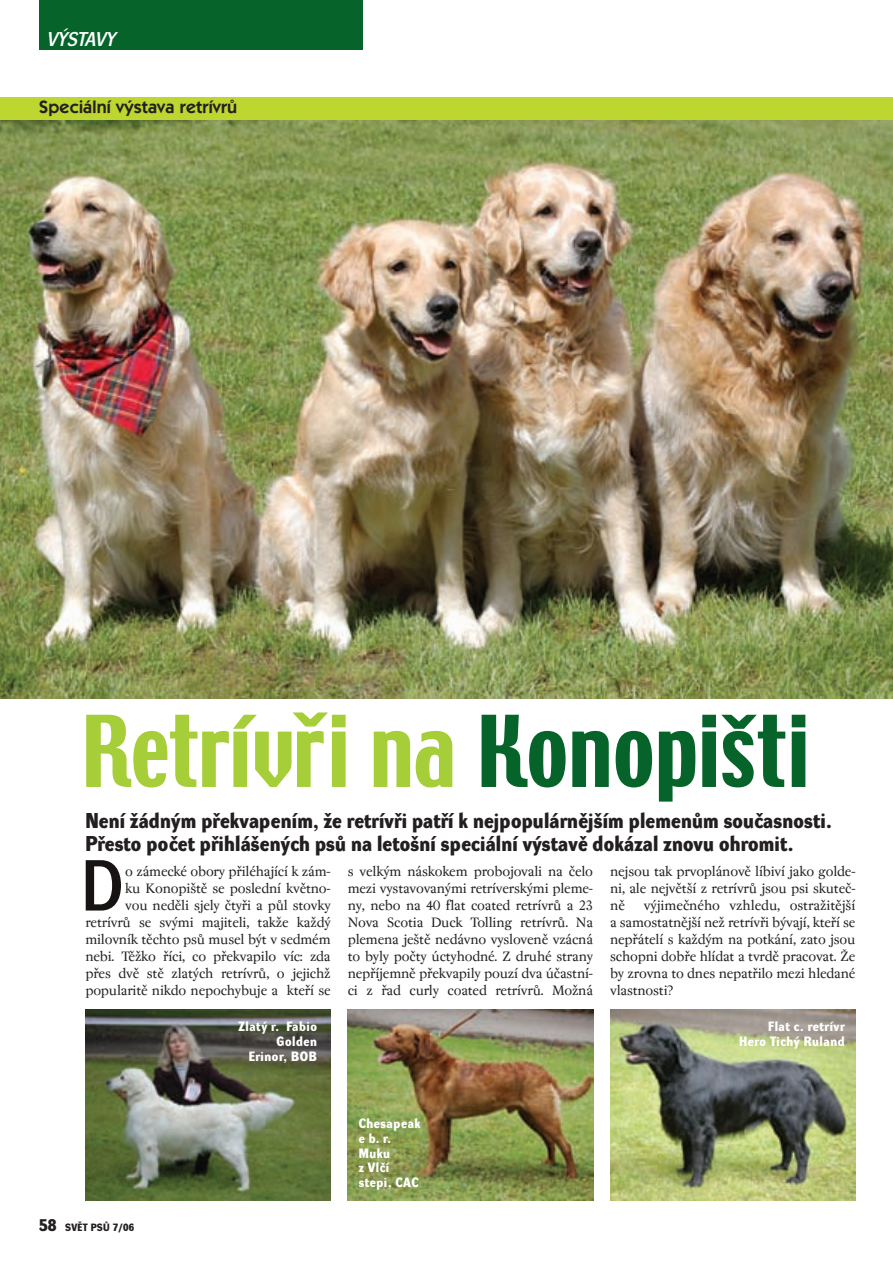
<style>
.page{position:relative;width:893px;height:1263px;background:#fff}
.page>*{position:absolute;margin:0;border:0;box-sizing:border-box;transform-origin:0 0}
.t1{font:87.6px "Techno CE";color:#a6ce39}
.t2{font:70.5px "Dynamo DD";color:#171312}
.t3{font:21px/23px "Dynamo DB";letter-spacing:.01em;color:#231f20}
.t4{font:19.5px "Dynamo D Italic D";letter-spacing:-.015em;color:#fff}
.t5{font:600 18px "Itc Kabel CE";letter-spacing:.01em;color:#231f20}
.t6{font:15px/17.1px "Regent";letter-spacing:-.015em;color:#231f20;text-align:justify}
.t7{font:13.2px/14.9px "Dynamo DB";letter-spacing:.04em;color:#fff;text-align:right}
.t8{font:10.35px "Dynamo DB";letter-spacing:.03em;color:#231f20}
.s1{color:#06632a}
.s2{font-size:16.5px}
</style>
<div class="page">
<img style="left:0;top:0;width:892px;height:1201px">
<h3 class="t4" style="left:47px;top:32px;width:70px">V¯STAVY</h3>
<p class="t5" style="left:39px;top:101px;width:199px">Speciální v˘stava retrívrÛ</p>
<h1 class="t1" style="left:81px;top:714px;width:730px">Retrívři na <span class="s1">Konopišti</span></h1>
<h3 class="t3" style="left:85px;top:810px;width:747px">Není Ïádn˘m pfiekvapením, Ïe retrívfii patfií k nejpopulárnûj‰ím plemenÛm souãasnosti.<br>Pfiesto poãet pfiihlá‰en˘ch psÛ na leto‰ní speciální v˘stavû dokázal znovu ohromit.</h3>
<h2 class="t2" style="left:81px;top:858px;width:44px">D</h2>
<p class="t6" style="left:85px;top:863px;width:247px;text-align:right">o zámecké obory pfiiléhající k zám-<br>ku Konopi‰tû se poslední kvûtno-<br>vou nedûli sjely ãtyfii a pÛl stovky retrívrÛ se sv˘mi majiteli, takÏe kaÏd˘ milovník tûchto psÛ musel b˘t v sedmém nebi. TûÏko fiíci, co pfiekvapilo víc: zda pfies dvû stû zlat˘ch retrívrÛ, o jejichÏ popularitû nikdo nepochybuje a ktefií se</p>
<p class="t6" style="left:348px;top:863px;width:247px">s velk˘m náskokem probojovali na ãelo mezi vystavovan˘mi retríversk˘mi pleme&shy;ny, nebo na 40 flat coated retrívrÛ a 23<br>Nova Scotia Duck Tolling retrívrÛ. Na plemena je‰tû nedávno vyslovenû vzácná to byly poãty úctyhodné. Z druhé strany nepfiíjemnû pfiekvapily pouzí dva úãastní&shy;ci z fiad curly coated retrívrÛ. MoÏná</p>
<p class="t6" style="left:610px;top:863px;width:247px">nejsou tak prvoplánovû líbiví jako golde&shy;ni, ale nejvût‰í z retrívrÛ jsou psi skuteã&shy;nû</p>
<p class="t6" style="left:610px;top:897px;width:247px;text-indent:34px">v˘jimeãného vzhledu, ostraÏitûj‰í a samostatnûj‰í neÏ retrívfii b˘vají, ktefií se nepfiátelí s kaÏd˘m na potkání, zato jsou schopni dobfie hlídat a tvrdû pracovat. Îe by zrovna to dnes nepatfiilo mezi hledané vlastnosti?</p>
<p class="t8" style="left:39px;top:1223px;width:97px"><span class="s2">58</span> SVùT PSÒ 7/06</p>
<p class="t7" style="left:238px;top:1020px;width:80px">Zlat˘ r. Fabio<br>Golden<br>Erinor, BOB</p>
<p class="t7" style="left:358px;top:1116px;width:63px;text-align:left">Chesapeak e b. r.<br>Muku<br>z Vlãí stepi, CAC</p>
<p class="t7" style="left:739px;top:1020px;width:107px">Flat c. retrívr<br>Hero Tich˘ Ruland</p>
</div>
